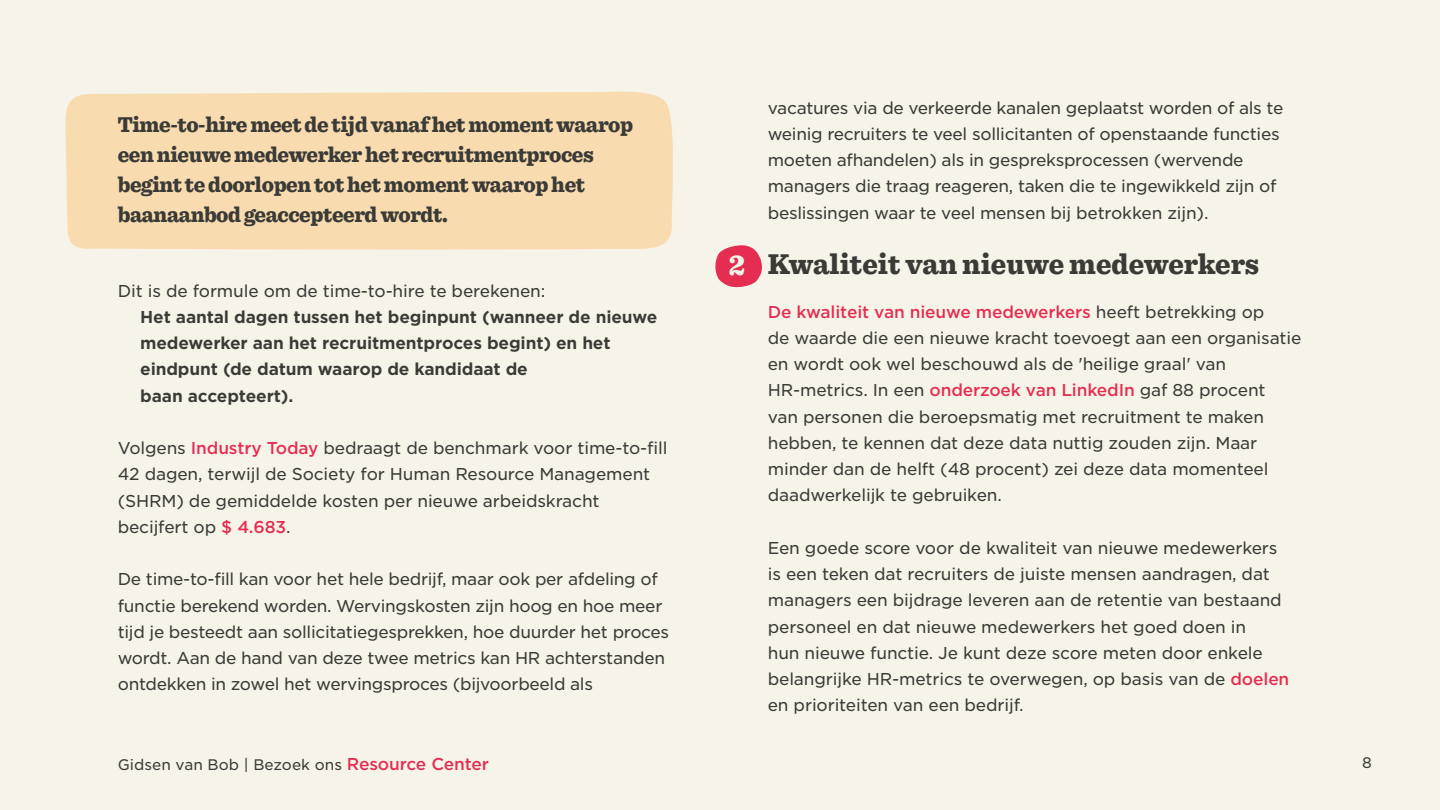
<style>
.page{position:relative;width:1440px;height:810px;background:#f6f3e8}
.page>*{position:absolute;margin:0;border:0;box-sizing:border-box;transform-origin:0 0}
.t1{font:900 30px "Sentinel";color:#3a3a37;scale:.95 1}
.t2{font:900 30px "Sentinel";color:#f6f3e8;scale:.95 1}
.t3{font:900 22.5px/30px "Sentinel";letter-spacing:-.02em;color:#3a3a37;scale:.95 1}
.t4{font:16.5px/26.2px "Gotham S Sm";letter-spacing:-.015em;color:#3a3a37}
.t5{font:700 16.5px/26.2px "Gotham S Sm";letter-spacing:-.01em;color:#3a3a37}
.t6{font:500 16.5px "Gotham S Sm";letter-spacing:-.01em;color:#e52c51}
.t7{font:14.7px "Gotham S Sm";color:#3a3a37}
.s1{font-weight:500;color:#e52c51}
</style>
<div class="page">
<div style="left:65px;top:91px;width:608px;height:159px;background:#f8dbaf"></div>
<svg style="left:715px;top:245px;width:47px;height:42px"></svg>
<h2 class="t3" style="left:118px;top:109px;width:544px">Time-to-hiremeetdetijdvanafhetmomentwaarop eennieuwemedewerkerhetrecruitmentproces beginttedoorlopentothetmomentwaarophet baanaanbodgeaccepteerdwordt.</h2>
<p class="t4" style="left:118px;top:277px;width:429px">Dit is de formule om de time-to-hire te berekenen:</p>
<p class="t5" style="left:140px;top:304px;width:519px">Het aantal dagen tussen het beginpunt (wanneer de nieuwe medewerker aan het recruitmentproces begint) en het eindpunt (de datum waarop de kandidaat de<br>baan accepteert .(</p>
<p class="t4" style="left:118px;top:435px;width:551px">Volgens <span class="s1">Industry Today</span> bedraagt de benchmark voor time-to-fill 42 dagen, terwijl de Society for Human Resource Management (SHRM) de gemiddelde kosten per nieuwe arbeidskracht becijfert op <span class="s1">$ 4.683</span>.</p>
<p class="t4" style="left:118px;top:566px;width:553px">De time-to-fill kan voor het hele bedrijf, maar ook per afdeling of functie berekend worden. Wervingskosten zijn hoog en hoe meer tijd je besteedt aan sollicitatiegesprekken, hoe duurder het proces wordt. Aan de hand van deze twee metrics kan HR achterstanden ontdekken in zowel het wervingsproces (bijvoorbeeld als</p>
<p class="t6" style="left:347px;top:752px;width:144px">Resource Center</p>
<p class="t7" style="left:118px;top:754px;width:226px">Gidsen van Bob | Bezoek ons</p>
<h1 class="t2" style="left:729px;top:247px;width:19px">2</h1>
<p class="t4" style="left:768px;top:94px;width:517px">vacatures via de verkeerde kanalen geplaatst worden of als te weinig recruiters te veel sollicitanten of openstaande functies moeten afhandelen) als in gespreksprocessen (wervende managers die traag reageren, taken die te ingewikkeld zijn of beslissingen waar te veel mensen bij betrokken zijn .(</p>
<h1 class="t1" style="left:768px;top:246px;width:519px">Kwaliteit van nieuwe medewerkers</h1>
<p class="t4" style="left:768px;top:298px;width:535px"><span class="s1">De kwaliteit van nieuwe medewerkers</span> heeft betrekking op<br>de waarde die een nieuwe kracht toevoegt aan een organisatie en wordt ook wel beschouwd als de 'heilige graal' van HR-metrics. In een <span class="s1">onderzoek van LinkedIn</span> gaf 88 procent<br>van personen die beroepsmatig met recruitment te maken hebben, te kennen dat deze data nuttig zouden zijn. Maar minder dan de helft (48 procent) zei deze data momenteel daadwerkelijk te gebruiken.</p>
<p class="t4" style="left:768px;top:534px;width:523px">Een goede score voor de kwaliteit van nieuwe medewerkers is een teken dat recruiters de juiste mensen aandragen, dat managers een bijdrage leveren aan de retentie van bestaand personeel en dat nieuwe medewerkers het goed doen in<br>hun nieuwe functie. Je kunt deze score meten door enkele belangrijke HR-metrics te overwegen, op basis van de <span class="s1">doelen </span>en prioriteiten van een bedrijf.</p>
<p class="t7" style="left:1362px;top:753px;width:11px">8</p>
</div>
